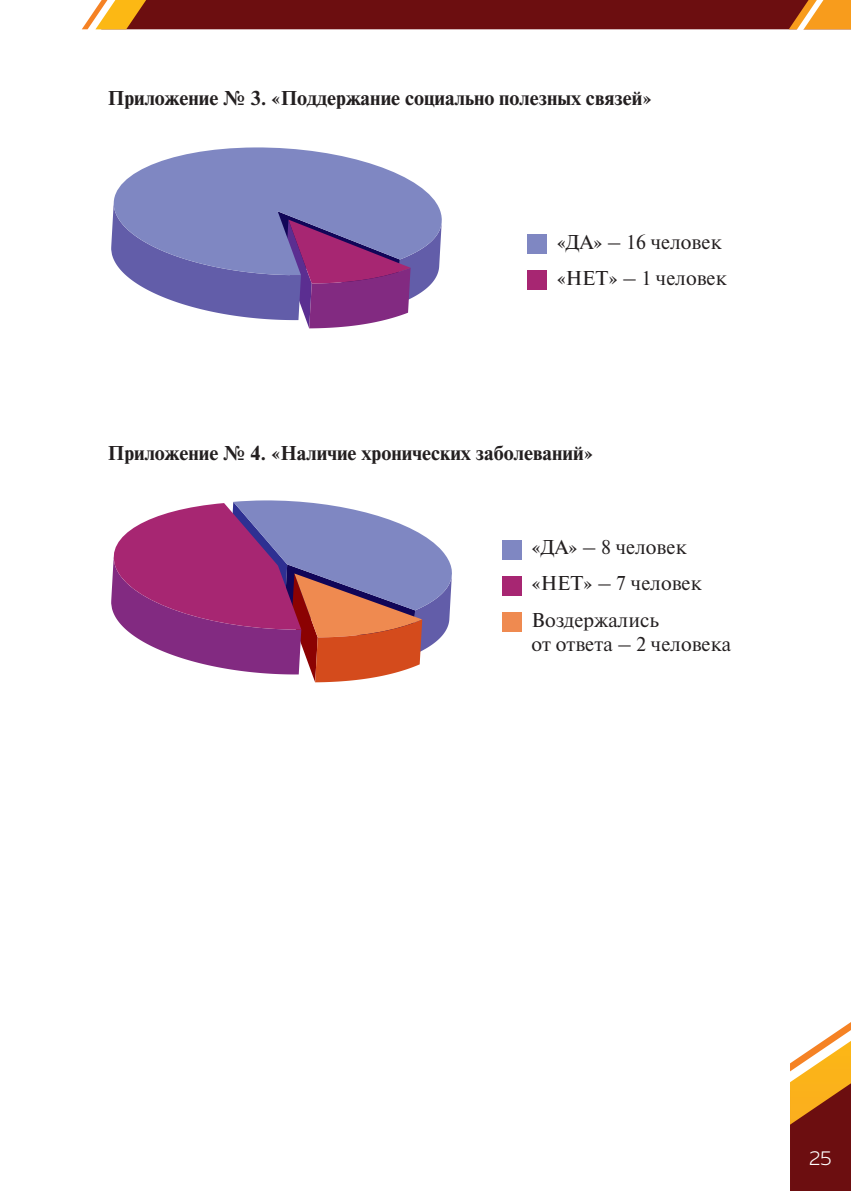
<style>
.page{position:relative;width:851px;height:1191px;background:#fff}
.page>*{position:absolute;margin:0;border:0;box-sizing:border-box;transform-origin:0 0}
.t1{font:700 20px "DS Times";color:#231f20}
.t2{font:20px/36.2px "DS Times";color:#231f20}
.t3{font:300 20px "Muller";color:#fff}
</style>
<div class="page">
<svg style="left:82px;top:0;width:768px;height:30px;background:#822a1d"></svg>
<svg style="left:790px;top:1022px;width:60px;height:169px"></svg>
<svg style="left:111px;top:500px;width:341px;height:182px"></svg>
<svg style="left:113px;top:147px;width:329px;height:86px;fill:#7f87c2"></svg>
<svg style="left:111px;top:202px;width:330px;height:126px"></svg>
<div style="left:527px;top:234px;width:19px;height:20px;background:#7f87c2"></div>
<div style="left:502px;top:540px;width:19px;height:20px;background:#7f87c2"></div>
<div style="left:527px;top:270px;width:19px;height:20px;background:#a72672"></div>
<div style="left:502px;top:576px;width:19px;height:19px;background:#a72672"></div>
<div style="left:502px;top:612px;width:19px;height:19px;background:#ef8a50"></div>
<p class="t1" style="left:108px;top:87px;width:545px">Приложение № 3. «Поддержание социально полезных связей»</p>
<p class="t2" style="left:556px;top:224px;width:166px">«ДА» – 16 человек</p>
<p class="t2" style="left:556px;top:260px;width:171px">«НЕТ» – 1 человек</p>
<p class="t1" style="left:108px;top:442px;width:487px">Приложение № 4. «Наличие хронических заболеваний»</p>
<p class="t2" style="left:531px;top:529px;width:156px">«ДА» – 8 человек</p>
<p class="t2" style="left:531px;top:565px;width:172px">«НЕТ» – 7 человек<br>Воздержались</p>
<p class="t2" style="left:531px;top:625px;width:201px">от ответа – 2 человека</p>
<p class="t3" style="left:809px;top:1146px;width:24px">25</p>
</div>
